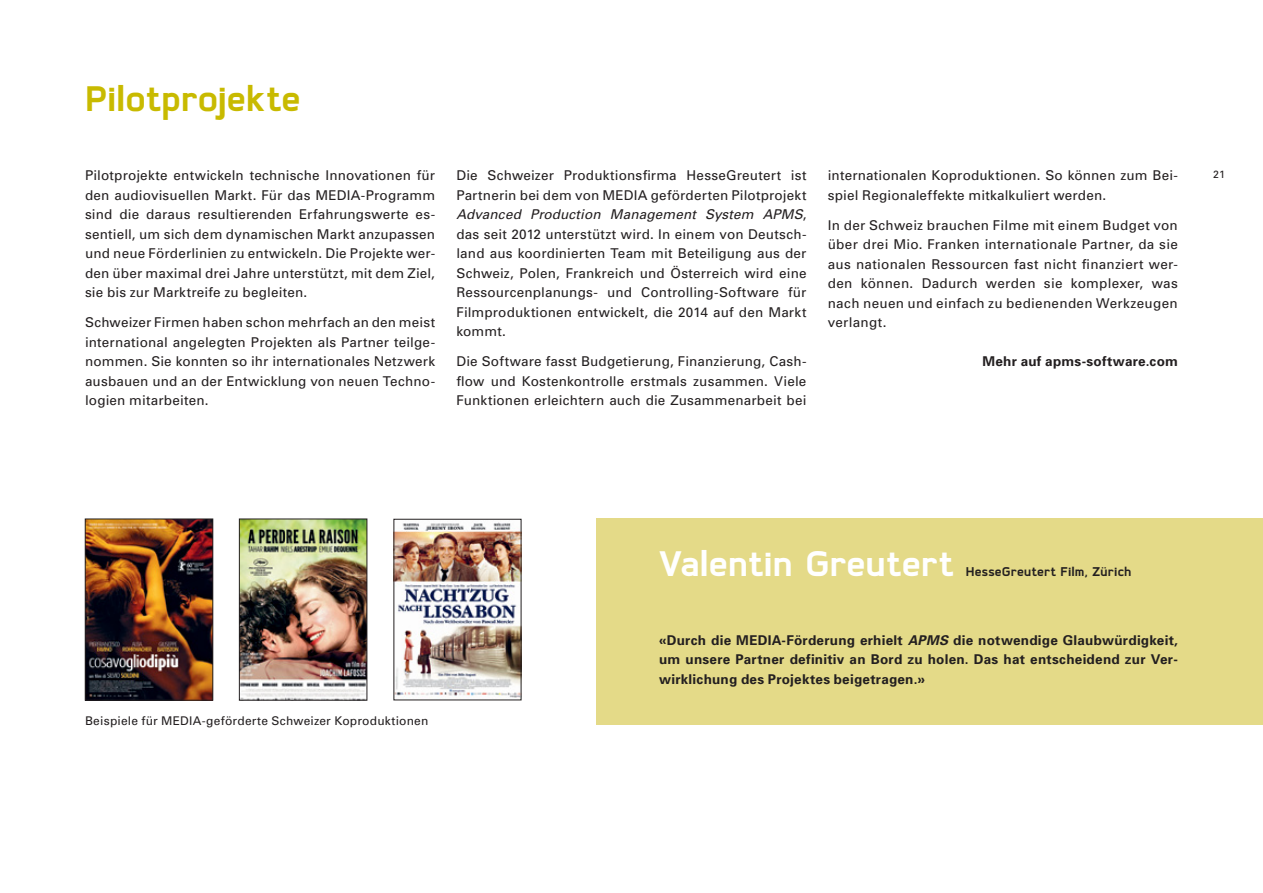
<style>
.page{position:relative;width:1263px;height:893px;background:#fff}
.page>*{position:absolute;margin:0;border:0;box-sizing:border-box;transform-origin:0 0}
.t1{font:700 42px "Coupe";color:#fff}
.t2{font:700 42px "Coupe";color:#c8ba00}
.t3{font:700 15px "Coupe";letter-spacing:.015em;color:#231f20}
.t4{font:13.5px/19.5px "Univers";letter-spacing:.015em;color:#231f20;text-align:justify}
.t5{font:700 13.5px/19.5px "Univers";letter-spacing:.02em;color:#231f20;text-align:justify}
.t6{font:12px "Univers";letter-spacing:.02em;color:#231f20}
.t7{font:10.5px "Univers";color:#231f20}
.s1{font-style:italic}
</style>
<div class="page">
<img style="left:241px;top:521px;width:124px;height:177px">
<div style="left:239px;top:519px;width:128px;height:181px;border:1px solid #231f20"></div>
<img style="left:396px;top:522px;width:123px;height:176px">
<img style="left:87px;top:521px;width:124px;height:177px">
<div style="left:85px;top:519px;width:128px;height:181px;border:1px solid #231f20"></div>
<div style="left:597px;top:519px;width:666px;height:206px;background:#e4da88"></div>
<h1 class="t2" style="left:85px;top:77px;width:217px">Pilotprojekte</h1>
<p class="t4" style="left:85px;top:166px;width:352px">Pilotprojekte entwickeln technische Innovationen für den audiovisuellen Markt. Für das MEDIA-Programm sind die daraus resultierenden Erfahrungswerte es&shy;sentiell, um sich dem dynamischen Markt anzupassen und neue Förderlinien zu entwickeln. Die Projekte wer&shy;den über maximal drei Jahre unterstützt, mit dem Ziel, sie bis zur Marktreife zu begleiten.</p>
<p class="t4" style="left:85px;top:313px;width:352px">Schweizer Firmen haben schon mehrfach an den meist international angelegten Projekten als Partner teilge&shy;nommen. Sie konnten so ihr internationales Netzwerk ausbauen und an der Entwicklung von neuen Techno&shy;logien mitarbeiten.</p>
<p class="t4" style="left:456px;top:166px;width:352px">Die Schweizer Produktionsfirma HesseGreutert ist Partnerin bei dem von MEDIA geförderten Pilotprojekt <span class="s1">Advanced Production Management System APMS</span>, das seit 2012 unterstützt wird. In einem von Deutsch&shy;land aus koordinierten Team mit Beteiligung aus der Schweiz, Polen, Frankreich und Österreich wird eine Ressourcenplanungs- und Controlling-Software für Filmproduktionen entwickelt, die 2014 auf den Markt kommt.</p>
<p class="t4" style="left:456px;top:352px;width:352px">Die Software fasst Budgetierung, Finanzierung, Cash&shy;flow und Kostenkontrolle erstmals zusammen. Viele Funktionen erleichtern auch die Zusammenarbeit bei</p>
<p class="t4" style="left:828px;top:166px;width:352px">internationalen Koproduktionen. So können zum Bei&shy;spiel Regionaleffekte mitkalkuliert werden.</p>
<p class="t4" style="left:828px;top:215px;width:352px">In der Schweiz brauchen Filme mit einem Budget von über drei Mio. Franken internationale Partner, da sie aus nationalen Ressourcen fast nicht finanziert wer&shy;den können. Dadurch werden sie komplexer, was nach neuen und einfach zu bedienenden Werkzeugen verlangt.</p>
<p class="t5" style="left:982px;top:352px;width:197px">Mehr auf apms-software.com</p>
<p class="t7" style="left:1213px;top:168px;width:13px">21</p>
<p class="t6" style="left:85px;top:714px;width:345px">Beispiele für MEDIA-geförderte Schweizer Koproduktionen</p>
<h1 class="t1" style="left:659px;top:542px;width:296px">Valentin Greutert</h1>
<p class="t3" style="left:966px;top:564px;width:167px">HesseGreutert Film, Zürich</p>
<p class="t5" style="left:659px;top:630px;width:520px">«Durch die MEDIA-Förderung erhielt <span class="s1">APMS</span> die notwendige Glaubwürdigkeit, um unsere Partner definitiv an Bord zu holen. Das hat entscheidend zur Ver&shy;wirklichung des Projektes beigetragen.»</p>
</div>
